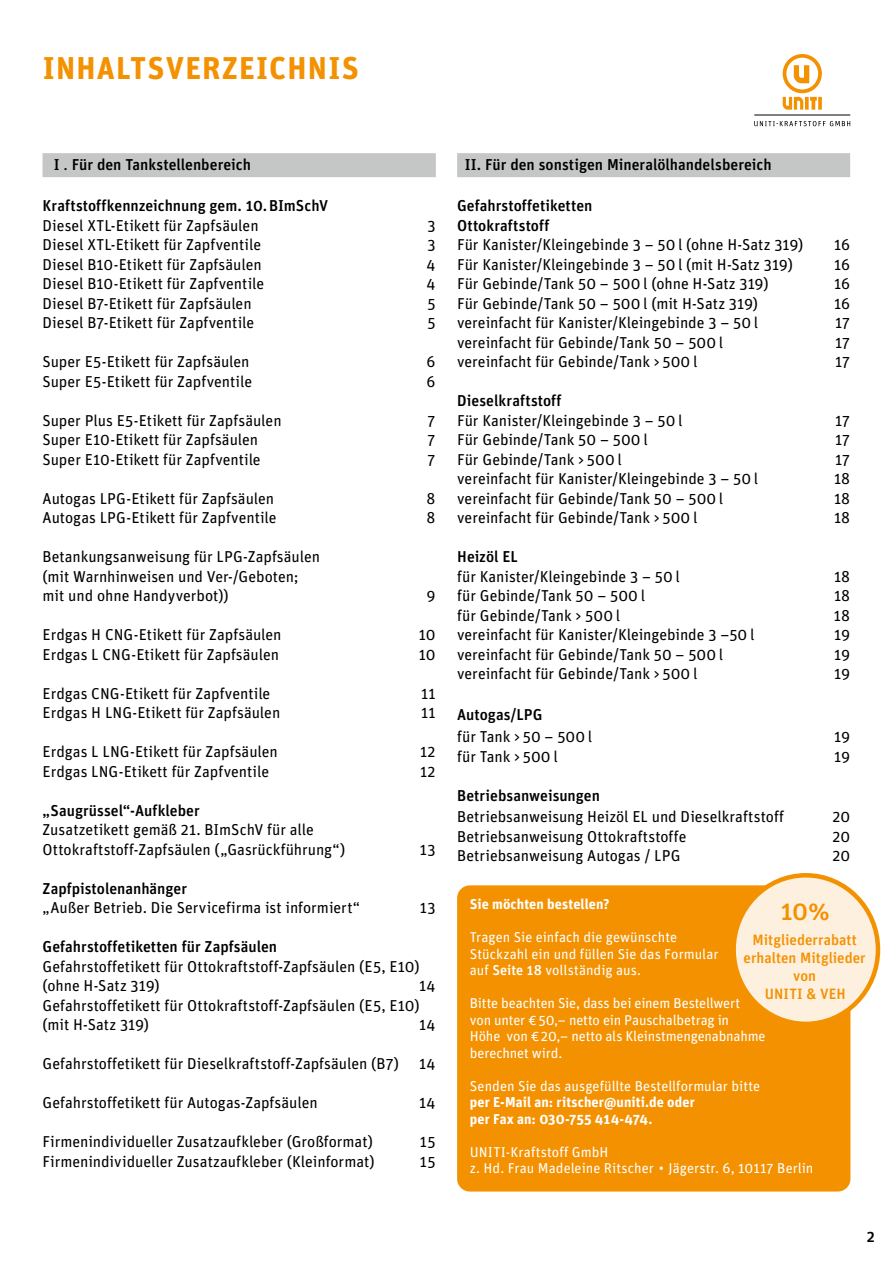
<style>
.page{position:relative;width:893px;height:1263px;background:#fff}
.page>*{position:absolute;margin:0;border:0;box-sizing:border-box;transform-origin:0 0}
.t1{font:700 31.5px "Unit OT";letter-spacing:.04em;color:#f39100}
.t2{font:500 25.5px "Unit OT";color:#f39100}
.t3{font:15.75px/19.5px "Unit OT";color:#000}
.t4{font:500 15.75px/19.5px "Unit OT";color:#000}
.t5{font:500 15px/18px "Unit OT";letter-spacing:.005em;color:#f39100;text-align:center}
.t6{font:14.25px/16.5px "Unit OT";color:#fff}
.t7{font:700 14.25px/16.5px "Unit OT";letter-spacing:.005em;color:#fff}
.s1{font-weight:400}
.s2{font-weight:500}
</style>
<div class="page">
<div style="left:43px;top:153px;width:393px;height:24px;background:#c5c6c6"></div>
<div style="left:457px;top:153px;width:393px;height:24px;background:#c5c6c6"></div>
<div style="left:457px;top:885px;width:393px;height:306px;background:#f39100;border-radius:13px"></div>
<div style="left:734px;top:875px;width:144px;height:149px;background:#fef0de;border-radius:50%"></div>
<div style="left:731px;top:873px;width:149px;height:153px;border:4px solid #f39100;border-radius:50%"></div>
<svg style="left:783px;top:54px;width:39px;height:56px"></svg>
<svg style="left:754px;top:121px;width:96px;height:5px"></svg>
<hr style="left:754px;top:115px;width:96px;height:1px;background:#000">
<h1 class="t1" style="left:43px;top:48px;width:318px">INHALTSVERZEICHNIS</h1>
<p class="t4" style="left:54px;top:155px;width:198px">I <span class="s1">.</span> Für den Tankstellenbereich</p>
<p class="t4" style="left:43px;top:196px;width:287px">Kraftstoffkennzeichnung gem. 10.BImSchV</p>
<p class="t3" style="left:43px;top:215px;width:218px">Diesel XTL-Etikett für Zapfsäulen</p>
<p class="t3" style="left:427px;top:215px;width:10px">3</p>
<p class="t3" style="left:43px;top:235px;width:220px">Diesel XTL-Etikett für Zapfventile</p>
<p class="t3" style="left:427px;top:235px;width:10px">3</p>
<p class="t3" style="left:43px;top:254px;width:221px">Diesel B10-Etikett für Zapfsäulen</p>
<p class="t3" style="left:427px;top:254px;width:10px">4</p>
<p class="t3" style="left:43px;top:274px;width:223px">Diesel B10-Etikett für Zapfventile</p>
<p class="t3" style="left:427px;top:274px;width:10px">4</p>
<p class="t3" style="left:43px;top:293px;width:211px">Diesel B7-Etikett für Zapfsäulen</p>
<p class="t3" style="left:427px;top:293px;width:10px">5</p>
<p class="t3" style="left:43px;top:313px;width:213px">Diesel B7-Etikett für Zapfventile</p>
<p class="t3" style="left:427px;top:313px;width:10px">5</p>
<p class="t3" style="left:43px;top:352px;width:209px">Super E5-Etikett für Zapfsäulen</p>
<p class="t3" style="left:426px;top:352px;width:11px">6</p>
<p class="t3" style="left:43px;top:371px;width:211px">Super E5-Etikett für Zapfventile</p>
<p class="t3" style="left:426px;top:371px;width:11px">6</p>
<p class="t3" style="left:43px;top:410px;width:241px">Super Plus E5-Etikett für Zapfsäulen</p>
<p class="t3" style="left:428px;top:410px;width:9px">7</p>
<p class="t3" style="left:43px;top:430px;width:217px">Super E10-Etikett für Zapfsäulen</p>
<p class="t3" style="left:428px;top:430px;width:9px">7</p>
<p class="t3" style="left:43px;top:449px;width:220px">Super E10-Etikett für Zapfventile</p>
<p class="t3" style="left:428px;top:449px;width:9px">7</p>
<p class="t3" style="left:43px;top:488px;width:233px">Autogas LPG-Etikett für Zapfsäulen</p>
<p class="t3" style="left:427px;top:488px;width:10px">8</p>
<p class="t3" style="left:43px;top:508px;width:236px">Autogas LPG-Etikett für Zapfventile</p>
<p class="t3" style="left:427px;top:508px;width:10px">8</p>
<p class="t3" style="left:43px;top:547px;width:279px">Betankungsanweisung für LPG-Zapfsäulen (mit Warnhinweisen und Ver-/Geboten; mit und ohne Handyverbot))</p>
<p class="t3" style="left:426px;top:586px;width:11px">9</p>
<p class="t3" style="left:43px;top:625px;width:241px">Erdgas H CNG-Etikett für Zapfsäulen</p>
<p class="t3" style="left:419px;top:625px;width:18px">10</p>
<p class="t3" style="left:43px;top:644px;width:238px">Erdgas L CNG-Etikett für Zapfsäulen</p>
<p class="t3" style="left:419px;top:644px;width:18px">10</p>
<p class="t3" style="left:43px;top:683px;width:229px">Erdgas CNG-Etikett für Zapfventile</p>
<p class="t3" style="left:421px;top:683px;width:16px">11</p>
<p class="t3" style="left:43px;top:703px;width:239px">Erdgas H LNG-Etikett für Zapfsäulen</p>
<p class="t3" style="left:421px;top:703px;width:16px">11</p>
<p class="t3" style="left:43px;top:742px;width:237px">Erdgas L LNG-Etikett für Zapfsäulen</p>
<p class="t3" style="left:420px;top:742px;width:17px">12</p>
<p class="t3" style="left:43px;top:761px;width:228px">Erdgas LNG-Etikett für Zapfventile</p>
<p class="t3" style="left:420px;top:761px;width:17px">12</p>
<p class="t4" style="left:43px;top:800px;width:159px">„Saugrüssel“-Aufkleber</p>
<p class="t3" style="left:43px;top:820px;width:304px">Zusatzetikett gemäß 21. BImSchV für alle<br>Ottokraftstoff-Zapfsäulen („Gasrückführung“)</p>
<p class="t3" style="left:420px;top:839px;width:17px">13</p>
<p class="t4" style="left:43px;top:878px;width:146px">Zapfpistolenanhänger</p>
<p class="t3" style="left:43px;top:898px;width:319px">„Außer Betrieb. Die Servicefirma ist informiert“</p>
<p class="t3" style="left:420px;top:898px;width:17px">13</p>
<p class="t4" style="left:43px;top:937px;width:236px">Gefahrstoffetiketten für Zapfsäulen</p>
<p class="t3" style="left:43px;top:956px;width:379px">Gefahrstoffetikett für Ottokraftstoff-Zapfsäulen (E5, E10) (ohne H-Satz 319)</p>
<p class="t3" style="left:43px;top:976px;width:395px;text-indent:377px">14<br>Gefahrstoffetikett für Ottokraftstoff-Zapfsäulen (E5, E10) (mit H-Satz 319)</p>
<p class="t3" style="left:419px;top:1015px;width:18px">14</p>
<p class="t3" style="left:43px;top:1054px;width:358px">Gefahrstoffetikett für Dieselkraftstoff-Zapfsäulen (B7)</p>
<p class="t3" style="left:419px;top:1054px;width:18px">14</p>
<p class="t3" style="left:43px;top:1093px;width:277px">Gefahrstoffetikett für Autogas-Zapfsäulen</p>
<p class="t3" style="left:419px;top:1093px;width:18px">14</p>
<p class="t3" style="left:43px;top:1132px;width:332px">Firmenindividueller Zusatzaufkleber (Großformat)</p>
<p class="t3" style="left:420px;top:1132px;width:17px">15</p>
<p class="t3" style="left:43px;top:1151px;width:334px">Firmenindividueller Zusatzaufkleber (Kleinformat)</p>
<p class="t3" style="left:420px;top:1151px;width:17px">15</p>
<p class="t4" style="left:465px;top:155px;width:308px">II. Für den sonstigen Mineralölhandelsbereich</p>
<p class="t4" style="left:457px;top:196px;width:137px">Gefahrstoffetiketten<br>Ottokraftstoff</p>
<p class="t3" style="left:457px;top:235px;width:348px">Für Kanister/Kleingebinde 3 – 50 l (ohne H-Satz 319)</p>
<p class="t3" style="left:834px;top:235px;width:18px">16</p>
<p class="t3" style="left:457px;top:254px;width:337px">Für Kanister/Kleingebinde 3 – 50 l (mit H-Satz 319)</p>
<p class="t3" style="left:834px;top:254px;width:18px">16</p>
<p class="t3" style="left:457px;top:274px;width:313px">Für Gebinde/Tank 50 – 500 l (ohne H-Satz 319)</p>
<p class="t3" style="left:834px;top:274px;width:18px">16</p>
<p class="t3" style="left:457px;top:293px;width:302px">Für Gebinde/Tank 50 – 500 l (mit H-Satz 319)</p>
<p class="t3" style="left:834px;top:293px;width:18px">16</p>
<p class="t3" style="left:457px;top:313px;width:302px">vereinfacht für Kanister/Kleingebinde 3 – 50 l</p>
<p class="t3" style="left:835px;top:313px;width:16px">17</p>
<p class="t3" style="left:457px;top:332px;width:268px">vereinfacht für Gebinde/Tank 50 – 500 l</p>
<p class="t3" style="left:835px;top:332px;width:16px">17</p>
<p class="t3" style="left:457px;top:352px;width:242px">vereinfacht für Gebinde/Tank &gt; 500 l</p>
<p class="t3" style="left:835px;top:352px;width:16px">17</p>
<p class="t4" style="left:457px;top:391px;width:106px">Dieselkraftstoff</p>
<p class="t3" style="left:457px;top:410px;width:227px">Für Kanister/Kleingebinde 3 – 50 l</p>
<p class="t3" style="left:835px;top:410px;width:16px">17</p>
<p class="t3" style="left:457px;top:430px;width:192px">Für Gebinde/Tank 50 – 500 l</p>
<p class="t3" style="left:835px;top:430px;width:16px">17</p>
<p class="t3" style="left:457px;top:449px;width:166px">Für Gebinde/Tank &gt; 500 l</p>
<p class="t3" style="left:835px;top:449px;width:16px">17</p>
<p class="t3" style="left:457px;top:469px;width:302px">vereinfacht für Kanister/Kleingebinde 3 – 50 l</p>
<p class="t3" style="left:834px;top:469px;width:18px">18</p>
<p class="t3" style="left:457px;top:488px;width:268px">vereinfacht für Gebinde/Tank 50 – 500 l</p>
<p class="t3" style="left:834px;top:488px;width:18px">18</p>
<p class="t3" style="left:457px;top:508px;width:242px">vereinfacht für Gebinde/Tank &gt; 500 l</p>
<p class="t3" style="left:834px;top:508px;width:18px">18</p>
<p class="t4" style="left:457px;top:547px;width:62px">Heizöl EL</p>
<p class="t3" style="left:457px;top:566px;width:224px">für Kanister/Kleingebinde 3 – 50 l</p>
<p class="t3" style="left:834px;top:566px;width:18px">18</p>
<p class="t3" style="left:457px;top:586px;width:189px">für Gebinde/Tank 50 – 500 l</p>
<p class="t3" style="left:834px;top:586px;width:18px">18</p>
<p class="t3" style="left:457px;top:605px;width:165px">für Gebinde/Tank &gt; 500 l</p>
<p class="t3" style="left:834px;top:605px;width:18px">18</p>
<p class="t3" style="left:457px;top:625px;width:299px">vereinfacht für Kanister/Kleingebinde 3 –50 l</p>
<p class="t3" style="left:834px;top:625px;width:17px">19</p>
<p class="t3" style="left:457px;top:644px;width:268px">vereinfacht für Gebinde/Tank 50 – 500 l</p>
<p class="t3" style="left:834px;top:644px;width:17px">19</p>
<p class="t3" style="left:457px;top:664px;width:242px">vereinfacht für Gebinde/Tank &gt; 500 l</p>
<p class="t3" style="left:834px;top:664px;width:17px">19</p>
<p class="t4" style="left:457px;top:705px;width:87px">Autogas/LPG</p>
<p class="t3" style="left:457px;top:727px;width:137px">für Tank &gt; 50 – 500 l</p>
<p class="t3" style="left:834px;top:727px;width:17px">19</p>
<p class="t3" style="left:457px;top:746px;width:102px">für Tank &gt; 500 l</p>
<p class="t3" style="left:834px;top:746px;width:17px">19</p>
<p class="t4" style="left:457px;top:785px;width:144px">Betriebsanweisungen</p>
<p class="t3" style="left:457px;top:807px;width:328px">Betriebsanweisung Heizöl EL und Dieselkraftstoff</p>
<p class="t3" style="left:832px;top:807px;width:19px">20</p>
<p class="t3" style="left:457px;top:826px;width:231px">Betriebsanweisung Ottokraftstoffe</p>
<p class="t3" style="left:832px;top:826px;width:19px">20</p>
<p class="t3" style="left:457px;top:846px;width:225px">Betriebsanweisung Autogas / LPG</p>
<p class="t3" style="left:832px;top:846px;width:19px">20</p>
<p class="t7" style="left:470px;top:896px;width:141px">Sie möchten bestellen?</p>
<p class="t6" style="left:470px;top:929px;width:250px">Tragen Sie einfach die gewünschte<br>Stückzahl ein und füllen Sie das Formular auf <span class="s2">Seite 18</span> vollständig aus.</p>
<p class="t6" style="left:470px;top:995px;width:297px">Bitte beachten Sie, dass bei einem Bestellwert<br>von unter €50,– netto ein Pauschalbetrag in<br>Höhe von €20,– netto als Kleinstmengenabnahme berechnet wird.</p>
<p class="t6" style="left:470px;top:1077px;width:292px">Senden Sie das ausgefüllte Bestellformular bitte</p>
<p class="t7" style="left:470px;top:1094px;width:226px">per E-Mail an: ritscher@uniti.de oder per Fax an: 030-755 414-474.</p>
<p class="t6" style="left:470px;top:1143px;width:345px">UNITI-Kraftstoff GmbH<br>z. Hd. Frau Madeleine Ritscher ∙ Jägerstr. 6, 10117 Berlin</p>
<h2 class="t2" style="left:781px;top:894px;width:51px">10%</h2>
<p class="t5" style="left:744px;top:930px;width:124px">Mitgliederrabatt erhalten Mitglieder von<br>UNITI &amp; VEH</p>
<p class="t4" style="left:867px;top:1227px;width:10px">2</p>
</div>
